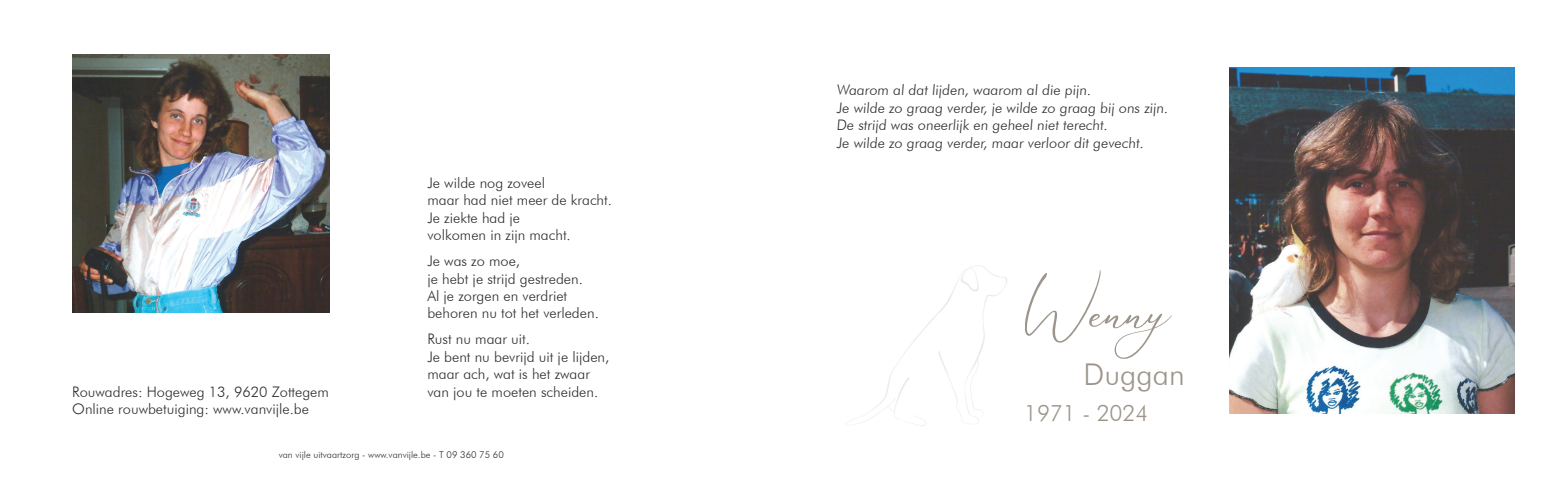
<style>
.page{position:relative;width:1565px;height:481px;background:#fff}
.page>*{position:absolute;margin:0;border:0;box-sizing:border-box;transform-origin:0 0}
.t1{font:67.5px "Marverlous";color:#9d958b}
.t2{font:300 30px "Futura BT";color:#9d958b}
.t3{font:300 22.5px "Futura BT";color:#9d958b}
.t4{font:300 14.55px/17.4px "Futura BT";color:#312f30}
.t5{font:300 9.45px "Futura BT";color:#312f30}
</style>
<div class="page">
<img style="left:1230px;top:67px;width:285px;height:346px">
<img style="left:851px;top:266px;width:156px;height:160px">
<img style="left:72px;top:54px;width:257px;height:258px">
<p class="t4" style="left:427px;top:173px;width:186px">Je wilde nog zoveel<br>maar had niet meer de kracht.<br>Je ziekte had je<br>volkomen in zijn macht.</p>
<p class="t4" style="left:427px;top:252px;width:173px">Je was zo moe,<br>je hebt je strijd gestreden.<br>Al je zorgen en verdriet behoren nu tot het verleden.</p>
<p class="t4" style="left:427px;top:330px;width:183px">Rust nu maar uit.<br>Je bent nu bevrijd uit je lijden, maar ach, wat is het zwaar</p>
<p class="t4" style="left:72px;top:382px;width:258px">Rouwadres: Hogeweg 13, 9620 Zottegem</p>
<p class="t4" style="left:427px;top:382px;width:172px">van jou te moeten scheiden.</p>
<p class="t4" style="left:72px;top:400px;width:238px">Online rouwbetuiging: www.vanvijle.be</p>
<p class="t5" style="left:279px;top:449px;width:227px">van vijle uitvaartzorg - www.vanvijle.be - T 09 360 75 60</p>
<p class="t4" style="left:836px;top:81px;width:335px">Waarom al dat lijden, waarom al die pijn.<br>Je wilde zo graag verder, je wilde zo graag bij ons zijn.<br>De strijd was oneerlijk en geheel niet terecht.<br>Je wilde zo graag verder, maar verloor dit gevecht.</p>
<h1 class="t1" style="left:1024px;top:264px;width:187px">Wenny</h1>
<h2 class="t2" style="left:1083px;top:356px;width:103px">Duggan</h2>
<h3 class="t3" style="left:1024px;top:399px;width:126px">1971 - 2024</h3>
</div>
